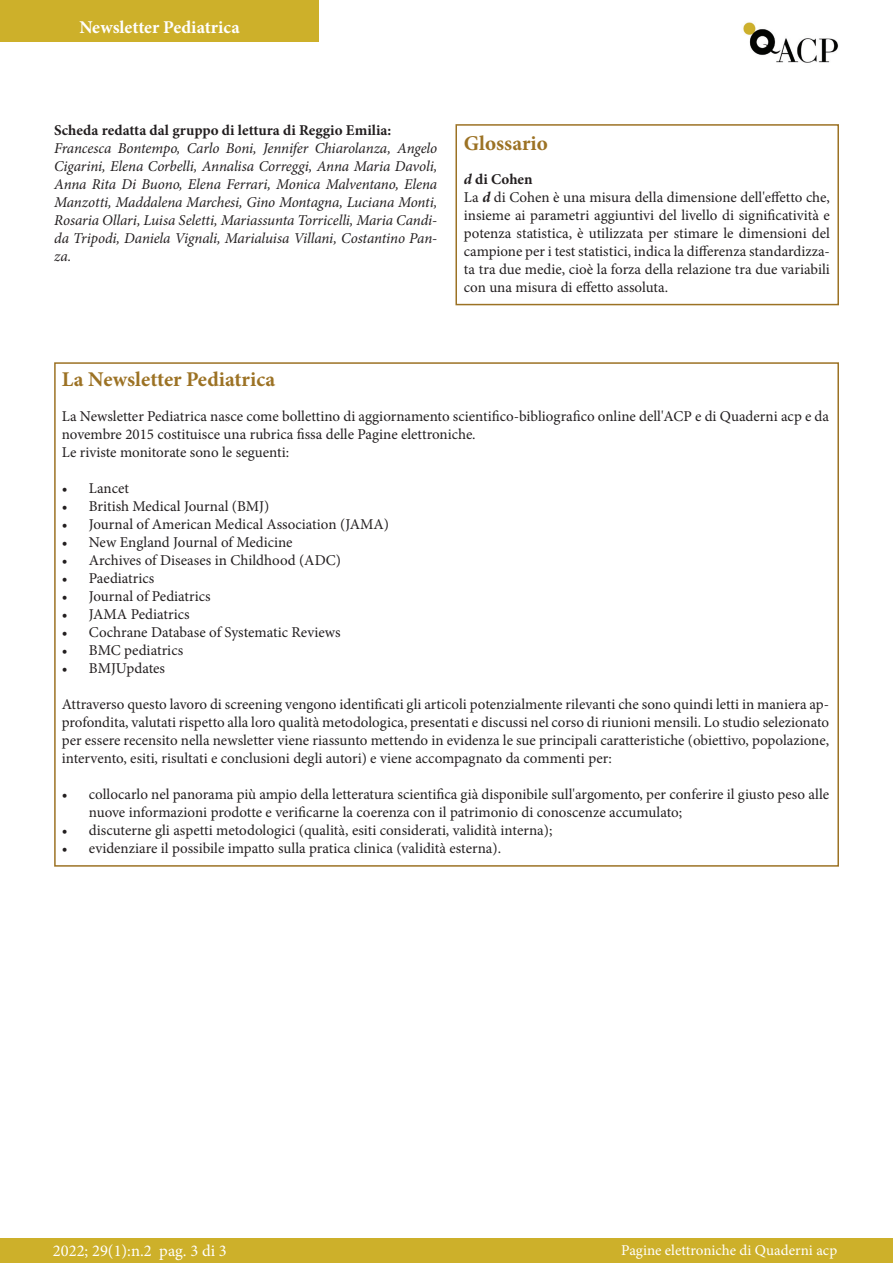
<style>
.page{position:relative;width:893px;height:1263px;background:#fff}
.page>*{position:absolute;margin:0;border:0;box-sizing:border-box;transform-origin:0 0}
.t1{font:700 21px "Minion Pro";color:#9c7224}
.t2{font:700 18px "Minion Pro";color:#fff}
.t3{font:16.5px "Minion Pro";color:#fff}
.t4{font:15px/18px "Minion Pro";color:#231f20;text-align:justify}
.t5{font:italic 15px/18px "Minion Pro";letter-spacing:-.01em;color:#231f20;text-align:justify}
.t6{font:700 15px "Minion Pro";color:#231f20}
.t7{font:15px "Minion Pro";color:#fff}
.s1{font-style:italic}
.s2{font-weight:700;font-style:italic}
</style>
<div class="page">
<div style="left:0;top:0;width:319px;height:41px;background:#cdb02a"></div>
<img style="left:743px;top:22px;width:96px;height:41px">
<div style="left:0;top:1239px;width:892px;height:24px;background:#cdb02a"></div>
<div style="left:455px;top:124px;width:384px;height:181px;border:2px solid #9c7224"></div>
<p class="t2" style="left:79px;top:15px;width:162px">Newsletter Pediatrica</p>
<p class="t6" style="left:54px;top:120px;width:339px">Scheda redatta dal gruppo di lettura di Reggio Emilia:</p>
<p class="t5" style="left:54px;top:139px;width:385px">Francesca Bontempo, Carlo Boni, Jennifer Chiarolanza, Angelo Cigarini, Elena Corbelli, Annalisa Correggi, Anna Maria Davoli, Anna Rita Di Buono, Elena Ferrari, Monica Malventano, Elena Manzotti, Maddalena Marchesi, Gino Montagna, Luciana Monti, Rosaria Ollari, Luisa Seletti, Mariassunta Torricelli, Maria Candi&shy;da Tripodi, Daniela Vignali, Marialuisa Villani, Costantino Pan&shy;za.</p>
<p class="t1" style="left:464px;top:128px;width:85px">Glossario</p>
<p class="t6" style="left:464px;top:169px;width:70px"><span class="s1">d</span> di Cohen</p>
<p class="t4" style="left:464px;top:188px;width:367px">La <span class="s2">d</span> di Cohen è una misura della dimensione dell'effetto che, insieme ai parametri aggiuntivi del livello di significatività e potenza statistica, è utilizzata per stimare le dimensioni del campione per i test statistici, indica la differenza standardizza&shy;ta tra due medie, cioè la forza della relazione tra due variabili con una misura di effetto assoluta.</p>
<p class="t1" style="left:62px;top:365px;width:215px">La Newsletter Pediatrica</p>
<p class="t4" style="left:62px;top:407px;width:769px">La Newsletter Pediatrica nasce come bollettino di aggiornamento scientifico-bibliografico online dell'ACP e di Quaderni acp e da novembre 2015 costituisce una rubrica fissa delle Pagine elettroniche.</p>
<p class="t4" style="left:62px;top:443px;width:229px">Le riviste monitorate sono le seguenti:</p>
<p class="t4" style="left:62px;top:479px;width:69px">• Lancet</p>
<p class="t4" style="left:62px;top:497px;width:209px">• British Medical Journal (BMJ)</p>
<p class="t4" style="left:62px;top:515px;width:329px">• Journal of American Medical Association (JAMA)</p>
<p class="t4" style="left:62px;top:533px;width:232px">• New England Journal of Medicine</p>
<p class="t4" style="left:62px;top:551px;width:281px">• Archives of Diseases in Childhood (ADC)</p>
<p class="t4" style="left:62px;top:569px;width:94px">• Paediatrics</p>
<p class="t4" style="left:62px;top:587px;width:150px">• Journal of Pediatrics</p>
<p class="t4" style="left:62px;top:605px;width:129px">• JAMA Pediatrics</p>
<p class="t4" style="left:62px;top:623px;width:280px">• Cochrane Database of Systematic Reviews</p>
<p class="t4" style="left:62px;top:641px;width:123px">• BMC pediatrics</p>
<p class="t4" style="left:62px;top:659px;width:105px">• BMJUpdates</p>
<p class="t4" style="left:62px;top:695px;width:769px">Attraverso questo lavoro di screening vengono identificati gli articoli potenzialmente rilevanti che sono quindi letti in maniera ap&shy;profondita, valutati rispetto alla loro qualità metodologica, presentati e discussi nel corso di riunioni mensili. Lo studio selezionato per essere recensito nella newsletter viene riassunto mettendo in evidenza le sue principali caratteristiche (obiettivo, popolazione, intervento, esiti, risultati e conclusioni degli autori) e viene accompagnato da commenti per:</p>
<p class="t4" style="left:89px;top:785px;width:742px;text-indent:-27px">• collocarlo nel panorama più ampio della letteratura scientifica già disponibile sull'argomento, per conferire il giusto peso alle nuove informazioni prodotte e verificarne la coerenza con il patrimonio di conoscenze accumulato;</p>
<p class="t4" style="left:62px;top:821px;width:492px">• discuterne gli aspetti metodologici (qualità, esiti considerati, validità interna);</p>
<p class="t4" style="left:62px;top:839px;width:441px">• evidenziare il possibile impatto sulla pratica clinica (validità esterna).</p>
<p class="t3" style="left:53px;top:1240px;width:175px">2022; 29(1):n.2 pag. 3 di 3</p>
<p class="t7" style="left:621px;top:1240px;width:217px">Pagine elettroniche di Quaderni acp</p>
</div>
